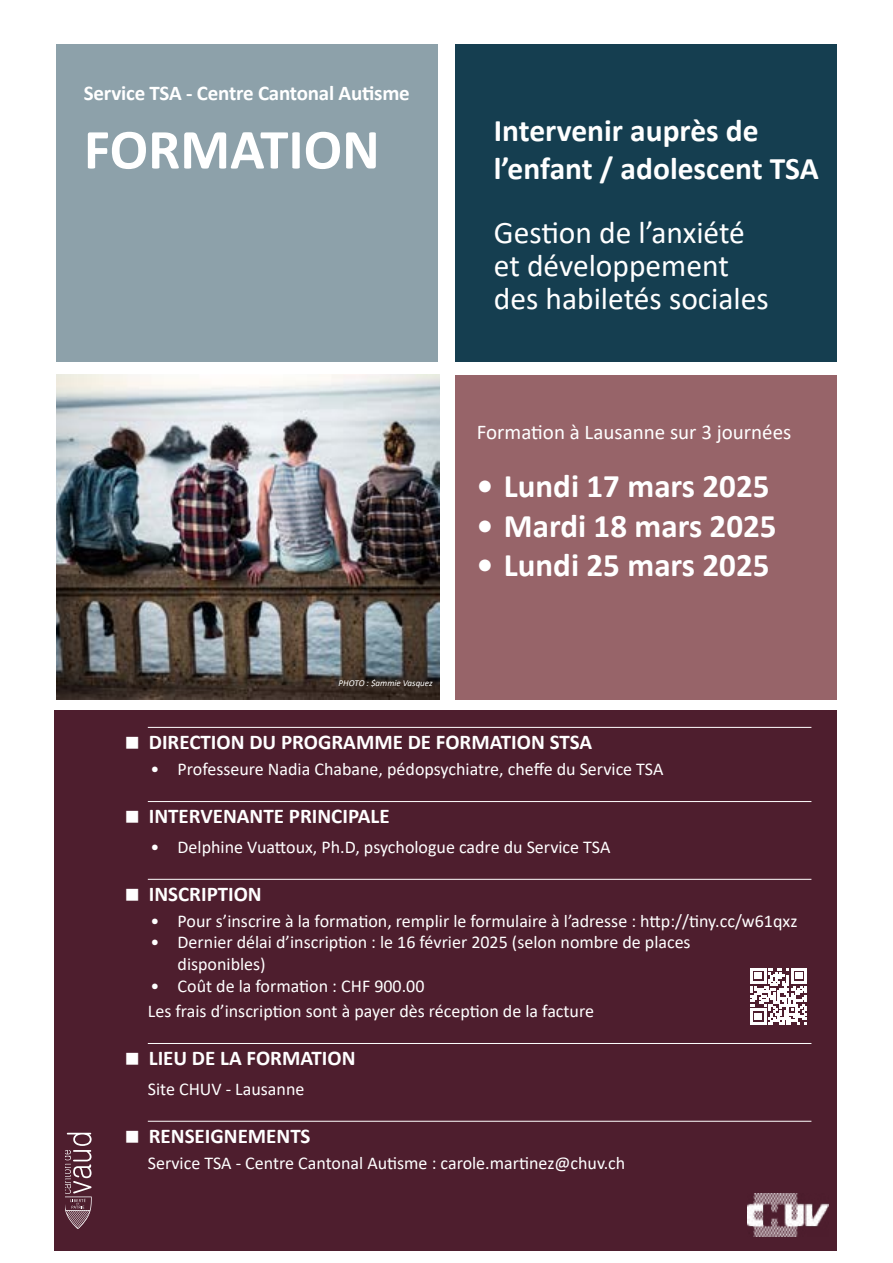
<style>
.page{position:relative;width:893px;height:1263px;background:#fff}
.page>*{position:absolute;margin:0;border:0;box-sizing:border-box;transform-origin:0 0}
.t1{font:700 57px "Calibri";color:#fff}
.t2{font:700 33px "Calibri";color:#fff}
.t3{font:31.5px/33px "Calibri";color:#fff}
.t4{font:700 31.5px/37.8px "Calibri";color:#fff}
.t5{font:700 21px "Calibri";color:#fff}
.t6{font:21px "Calibri";color:#fff}
.t7{font:18px/21.6px "Calibri";color:#fff}
.t8{font:italic 9px "Calibri";color:#fff}
</style>
<div class="page">
<div style="left:57px;top:44px;width:381px;height:318px;background:#8da1aa"></div>
<div style="left:456px;top:44px;width:381px;height:318px;background:#153e50"></div>
<div style="left:456px;top:375px;width:381px;height:325px;background:#976469"></div>
<img style="left:57px;top:375px;width:382px;height:325px">
<div style="left:54px;top:710px;width:783px;height:540px;background:#4e1e2e"></div>
<hr style="left:148px;top:727px;width:663px;height:1px;background:#fff">
<hr style="left:148px;top:801px;width:663px;height:1px;background:#fff">
<hr style="left:148px;top:879px;width:663px;height:1px;background:#fff">
<hr style="left:148px;top:1043px;width:663px;height:1px;background:#fff">
<hr style="left:148px;top:1121px;width:663px;height:1px;background:#fff">
<svg style="left:750px;top:968px;width:57px;height:56px"></svg>
<svg style="left:66px;top:1133px;width:26px;height:96px"></svg>
<img style="left:747px;top:1194px;width:81px;height:42px">
<p class="t5" style="left:84px;top:78px;width:327px">Service TSA - Centre Cantonal Autisme</p>
<h1 class="t1" style="left:84px;top:109px;width:297px">FORMATION</h1>
<h3 class="t4" style="left:494px;top:112px;width:326px">Intervenir auprès de l’enfant / adolescent TSA</h3>
<h3 class="t3" style="left:494px;top:215px;width:276px">Gestion de l’anxiété et développement des habiletés sociales</h3>
<p class="t8" style="left:339px;top:677px;width:96px">PHOTO : $ammie Vasquez</p>
<p class="t6" style="left:477px;top:418px;width:316px">Formation à Lausanne sur 3 journées</p>
<h2 class="t2" style="left:477px;top:463px;width:294px">• Lundi 17 mars 2025</h2>
<h2 class="t2" style="left:477px;top:502px;width:301px">• Mardi 18 mars 2025</h2>
<h2 class="t2" style="left:477px;top:542px;width:294px">• Lundi 25 mars 2025</h2>
<p class="t5" style="left:149px;top:727px;width:445px">DIRECTION DU PROGRAMME DE FORMATION STSA</p>
<p class="t7" style="left:151px;top:758px;width:514px">• Professeure Nadia Chabane, pédopsychiatre, cheffe du Service TSA</p>
<p class="t5" style="left:149px;top:801px;width:242px">INTERVENANTE PRINCIPALE</p>
<p class="t7" style="left:151px;top:835px;width:461px">• Delphine Vuattoux, Ph.D, psychologue cadre du Service TSA</p>
<p class="t5" style="left:149px;top:879px;width:115px">INSCRIPTION</p>
<p class="t7" style="left:151px;top:909px;width:648px">• Pour s’inscrire à la formation, remplir le formulaire à l’adresse : http://tiny.cc/w61qxz</p>
<p class="t7" style="left:178px;top:931px;width:515px;text-indent:-27px">• Dernier délai d’inscription : le 16 février 2025 (selon nombre de places disponibles)</p>
<p class="t7" style="left:148px;top:972px;width:448px;line-height:25.2px">• Coût de la formation : CHF 900.00<br>Les frais d’inscription sont à payer dès réception de la facture</p>
<p class="t5" style="left:149px;top:1043px;width:208px">LIEU DE LA FORMATION</p>
<p class="t7" style="left:148px;top:1077px;width:158px">Site CHUV - Lausanne</p>
<p class="t5" style="left:149px;top:1121px;width:163px">RENSEIGNEMENTS</p>
<p class="t7" style="left:148px;top:1151px;width:479px">Service TSA - Centre Cantonal Autisme : carole.martinez@chuv.ch</p>
</div>
